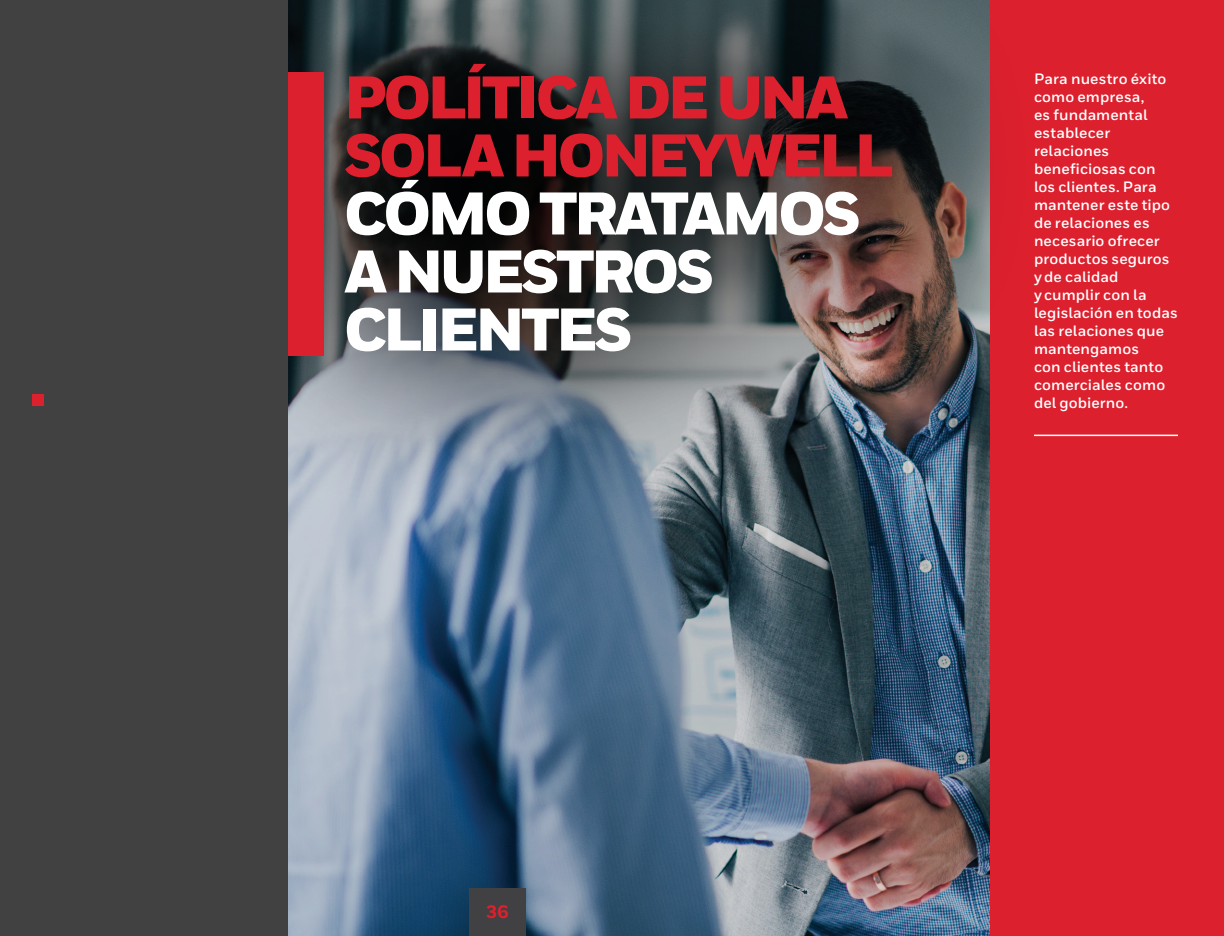
<style>
.page{position:relative;width:1224px;height:936px;background:#fff}
.page>*{position:absolute;margin:0;border:0;box-sizing:border-box;transform-origin:0 0}
.t1{font:900 60px/58px "Honeywell Sans";letter-spacing:-.06em;color:#fff}
.t2{font:900 60px/58px "Honeywell Sans";letter-spacing:-.06em;color:#dc202e}
.t3{font:800 18px "Honeywell Sans";color:#dc202e}
.t4{font:700 15px/18px "Honeywell Sans";letter-spacing:.005em;color:#fff}
</style>
<div class="page">
<img style="left:288px;top:510px;width:702px;height:426px">
<div style="left:990px;top:0;width:234px;height:936px;background:#dc202e"></div>
<hr style="left:1034px;top:435px;width:144px;height:1px;background:#fff">
<div style="left:189px;top:0;width:851px;height:510px;background:#000;opacity:.75"></div>
<div style="left:211px;top:72px;width:113px;height:284px;background:#dc202e"></div>
<div style="left:0;top:0;width:288px;height:936px;background:#424142"></div>
<div style="left:32px;top:394px;width:12px;height:12px;background:#dc202e"></div>
<div style="left:469px;top:889px;width:57px;height:47px;background:#414042"></div>
<h1 class="t2" style="left:344px;top:71px;width:551px">POLÍTICA DE UNA<br>SOLA HONEYWELL</h1>
<h1 class="t1" style="left:344px;top:187px;width:518px">CÓMO TRATAMOS<br>A NUESTROS<br>CLIENTES</h1>
<p class="t4" style="left:1034px;top:70px;width:145px">Para nuestro éxito como empresa,<br>es fundamental establecer relaciones beneficiosas con los clientes. Para mantener este tipo de relaciones es necesario ofrecer productos seguros y de calidad<br>y cumplir con la legislación en todas las relaciones que mantengamos<br>con clientes tanto comerciales como del gobierno.</p>
<p class="t3" style="left:486px;top:901px;width:24px">36</p>
</div>
